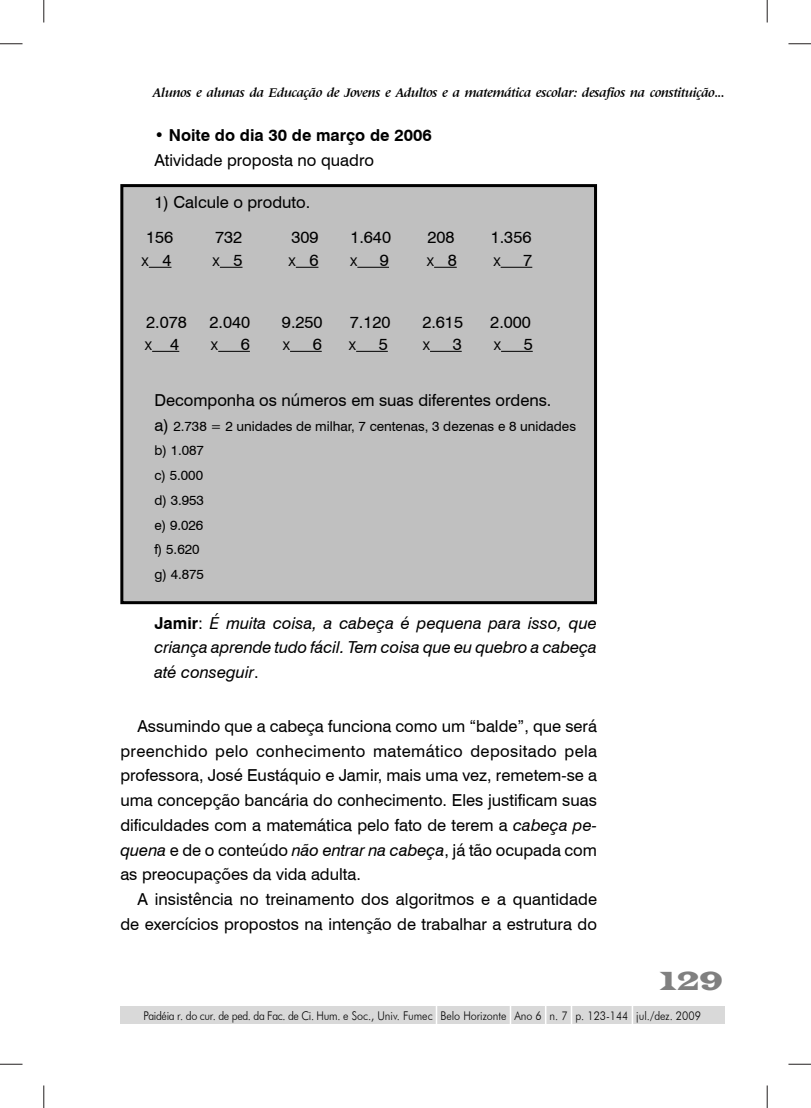
<style>
.page{position:relative;width:811px;height:1108px;background:#fff}
.page>*{position:absolute;margin:0;border:0;box-sizing:border-box;transform-origin:0 0}
.t1{font:27px "Latin Wid D OV QZJXLB";color:#808080;scale:.7 1}
.t2{font:16.5px/24.8px "Swiss 721 BT Roman OV SXJXLB";color:#000;text-align:justify}
.t3{font:16.5px/24.8px "Swiss 721 BT Italic OV UXJXLB";letter-spacing:-.005em;color:#000;text-align:justify}
.t4{font:16.5px "Swiss 721 BT Bold OV EBKXLB";color:#000}
.t5{font:13.5px/24.8px "Swiss 721 BT Roman OV SXJXLB";color:#000}
.t6{font:13.5px "Latin 725 BT Bold Italic OV UZJXLB";letter-spacing:-.03em;color:#000}
.t7{font:12px "Futura BT Light OV IXJXLB";color:#000;scale:.9 1}
.t8{font:12px "Swiss 721 BT Roman OV SXJXLB";color:#000}
.s1{font-size:16.5px}
.s2{font-family:"Swiss 721 BT Roman OV EZJXLB"}
.s3{font-family:"Swiss 721 BT Bold OV YXJXLB"}
.s4{font-family:"Swiss 721 BT Roman OV SXJXLB"}
.s5{font-family:"Swiss 721 BT Italic OV UXJXLB"}
</style>
<div class="page">
<div style="left:120px;top:1006px;width:604px;height:18px;background:#d9d9d9"></div>
<hr style="left:435px;top:1005px;width:2px;height:21px;background:#fff">
<hr style="left:509px;top:1005px;width:2px;height:21px;background:#fff">
<svg style="left:545px;top:1006px;width:1px;height:18px"></svg>
<hr style="left:570px;top:1005px;width:2px;height:21px;background:#fff">
<hr style="left:631px;top:1006px;width:2px;height:20px;background:#fff">
<div style="left:122px;top:186px;width:473px;height:417px;background:#c0c0c0"></div>
<div style="left:120px;top:184px;width:477px;height:420px;border:3px solid #000"></div>
<svg style="left:149px;top:267px;width:22px;height:1px"></svg>
<svg style="left:220px;top:267px;width:22px;height:1px"></svg>
<svg style="left:296px;top:267px;width:22px;height:1px"></svg>
<hr style="left:357px;top:267px;width:32px;height:1px;background:#000">
<svg style="left:434px;top:267px;width:22px;height:1px"></svg>
<hr style="left:500px;top:267px;width:32px;height:1px;background:#000">
<svg style="left:152px;top:351px;width:27px;height:1px"></svg>
<hr style="left:218px;top:351px;width:32px;height:1px;background:#000">
<hr style="left:290px;top:351px;width:32px;height:1px;background:#000">
<hr style="left:356px;top:351px;width:32px;height:1px;background:#000">
<hr style="left:430px;top:351px;width:31px;height:1px;background:#000">
<hr style="left:501px;top:351px;width:31px;height:1px;background:#000">
<svg style="left:0;top:44px;width:22px;height:1px"></svg>
<svg style="left:788px;top:44px;width:22px;height:1px"></svg>
<svg style="left:0;top:1064px;width:22px;height:1px"></svg>
<svg style="left:788px;top:1064px;width:22px;height:1px"></svg>
<svg style="left:44px;top:0;width:1px;height:22px"></svg>
<svg style="left:44px;top:1085px;width:1px;height:23px"></svg>
<svg style="left:766px;top:0;width:1px;height:22px"></svg>
<svg style="left:766px;top:1085px;width:1px;height:23px"></svg>
<p class="t6" style="left:153px;top:85px;width:573px">Alunos e alunas da Educação de Jovens e Adultos e a matemática escolar: desafios na constituição...</p>
<p class="t4" style="left:154px;top:130px;width:279px">• Noite do dia 30 de março de 2006</p>
<p class="t2" style="left:154px;top:148px;width:221px">Atividade proposta no quadro</p>
<p class="t2" style="left:154px;top:190px;width:157px">1) Calcule o produto.</p>
<p class="t2" style="left:146px;top:225px;width:29px">156</p>
<p class="t2" style="left:215px;top:225px;width:29px">732</p>
<p class="t2" style="left:291px;top:225px;width:29px">309</p>
<p class="t2" style="left:350px;top:225px;width:42px">1.640</p>
<p class="t2" style="left:427px;top:225px;width:29px">208</p>
<p class="t2" style="left:490px;top:225px;width:42px">1.356</p>
<p class="t8" style="left:141px;top:254px;width:31px">X <span class="s1">4</span></p>
<p class="t8" style="left:212px;top:254px;width:31px">X <span class="s1">5</span></p>
<p class="t8" style="left:288px;top:254px;width:31px">X <span class="s1">6</span></p>
<p class="t8" style="left:350px;top:254px;width:9px">X</p>
<p class="t2" style="left:380px;top:247px;width:11px">9</p>
<p class="t8" style="left:427px;top:254px;width:31px">X <span class="s1">8</span></p>
<p class="t8" style="left:493px;top:254px;width:9px">X</p>
<p class="t2" style="left:523px;top:247px;width:11px">7</p>
<p class="t2" style="left:146px;top:309px;width:42px">2.078</p>
<p class="t2" style="left:209px;top:309px;width:42px">2.040</p>
<p class="t2" style="left:282px;top:309px;width:42px">9.250</p>
<p class="t2" style="left:350px;top:309px;width:42px">7.120</p>
<p class="t2" style="left:422px;top:309px;width:42px">2.615</p>
<p class="t2" style="left:490px;top:309px;width:42px">2.000</p>
<p class="t8" style="left:145px;top:338px;width:36px">X <span class="s1">4</span></p>
<p class="t8" style="left:211px;top:338px;width:9px">X</p>
<p class="t2" style="left:241px;top:332px;width:11px">6</p>
<p class="t8" style="left:283px;top:338px;width:9px">X</p>
<p class="t2" style="left:312px;top:332px;width:11px">6</p>
<p class="t8" style="left:349px;top:338px;width:9px">X</p>
<p class="t2" style="left:378px;top:332px;width:11px">5</p>
<p class="t8" style="left:422px;top:338px;width:9px">X</p>
<p class="t2" style="left:452px;top:332px;width:11px">3</p>
<p class="t8" style="left:493px;top:338px;width:9px">X</p>
<p class="t2" style="left:523px;top:332px;width:11px">5</p>
<p class="t2" style="left:154px;top:388px;width:398px">Decomponha os n<span class="s2">ú</span>meros em suas diferentes ordens.</p>
<p class="t5" style="left:154px;top:414px;width:423px"><span class="s1">a)</span> 2.738 = 2 unidades de milhar, 7 centenas, 3 dezenas e 8 unidades b) 1.087<br>c) 5.000<br>d) 3.953<br>e) 9.026<br>f) 5.620<br>g) 4.875</p>
<p class="t3" style="left:154px;top:611px;width:444px"><span class="s3">Jamir</span><span class="s4">:</span> é muita coisa, a cabeça é pequena para isso, que criança aprende tudo fácil. Tem coisa que eu quebro a cabeça até conseguir<span class="s4">.</span></p>
<p class="t2" style="left:120px;top:714px;width:478px;text-indent:17px">Assumindo que a cabeça funciona como um <span class="s2">“</span>balde”, que será preenchido pelo conhecimento matemático depositado pela professora, José Eustáquio e Jamir, mais uma vez, remetem-se a uma concepção bancária do conhecimento. Eles justificam suas dificuldades com a matemática pelo fato de terem a <span class="s5">cabeça pe&shy;quena</span> e de o conte<span class="s2">ú</span>do <span class="s5">não entrar na cabeça</span>, já tão ocupada com as preocupações da vida adulta.</p>
<p class="t2" style="left:120px;top:887px;width:478px;text-align:right">A insist<span class="s2">ê</span>ncia no treinamento dos algoritmos e a quantidade de exercícios propostos na intenção de trabalhar a estrutura do</p>
<h1 class="t1" style="left:659px;top:964px;width:91px">129</h1>
<p class="t7" style="left:143px;top:1008px;width:621px">Paidéia r. do cur. de ped. da Fac. de Ci. Hum. e Soc., Univ. Fumec Belo Horizonte Ano 6 n. 7 p. 123-144 jul./dez. 2009</p>
</div>
